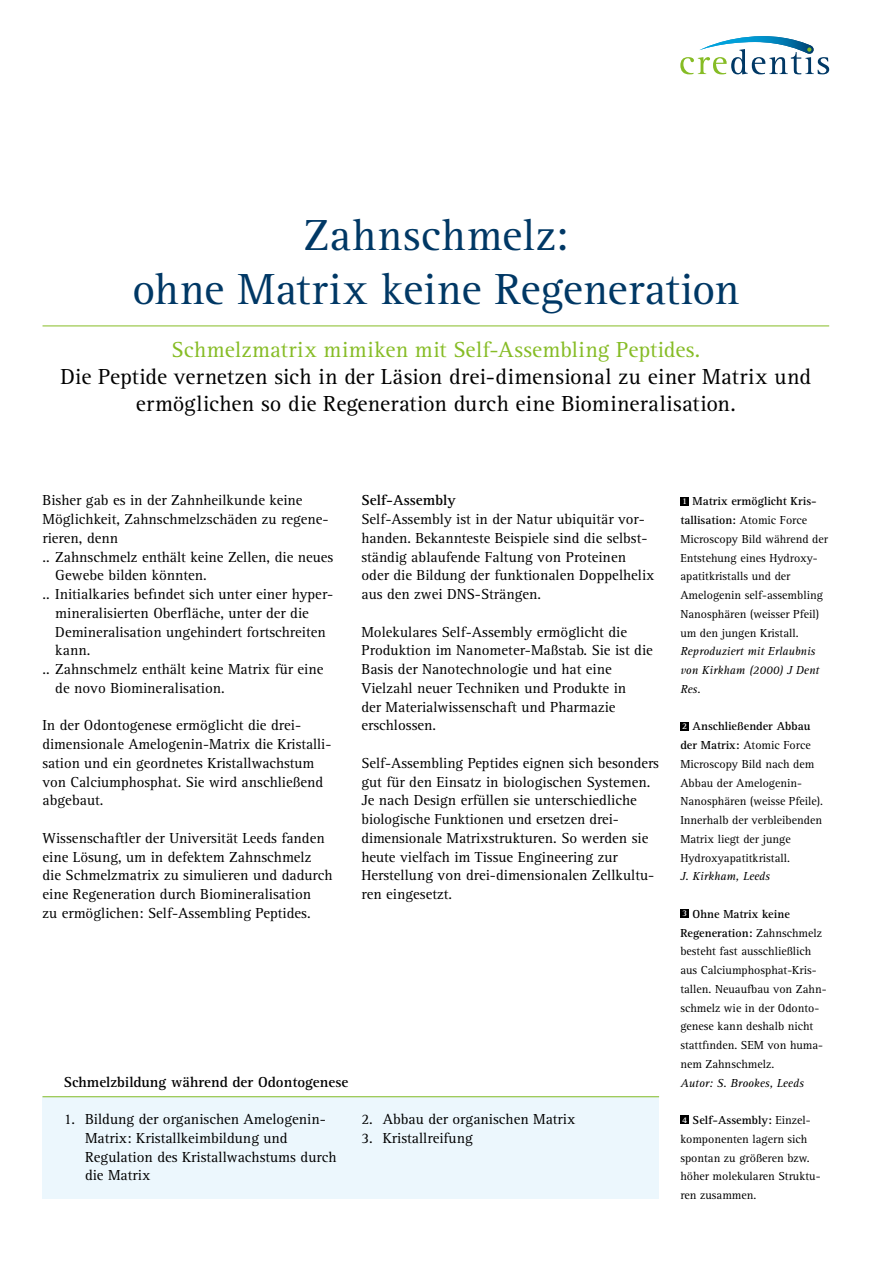
<style>
.page{position:relative;width:893px;height:1263px;background:#fff}
.page>*{position:absolute;margin:0;border:0;box-sizing:border-box;transform-origin:0 0}
.t1{font:45px/54px "Rotis Serif Std";letter-spacing:.01em;color:#003865;text-align:center}
.t2{font:22.5px/27px "Rotis Serif Std";letter-spacing:.01em;color:#000;text-align:center}
.t3{font:22.5px "Rotis Serif Std";letter-spacing:.015em;color:#86bc25}
.t4{font:15px/18.8px "Rotis Serif Std";color:#000}
.t5{font:700 15px "Rotis Serif Std";color:#000}
.t6{font:12px/18.8px "Rotis Serif Std";color:#000}
.t7{font:italic 12px/18.8px "Rotis Serif Std";color:#000}
.s1{font-weight:700;font-size:9px;color:#fff}
.s2{font-weight:700}
</style>
<div class="page">
<svg style="left:680px;top:36px;width:149px;height:38px"></svg>
<hr style="left:43px;top:326px;width:786px;height:1px;background:#86bc25">
<div style="left:680px;top:497px;width:9px;height:8px;background:#000"></div>
<div style="left:680px;top:722px;width:9px;height:8px;background:#000"></div>
<div style="left:680px;top:909px;width:9px;height:9px;background:#000"></div>
<div style="left:680px;top:1116px;width:9px;height:8px;background:#000"></div>
<div style="left:43px;top:1097px;width:616px;height:102px;background:#ecf7fd"></div>
<hr style="left:43px;top:1096px;width:616px;height:1px;background:#86bc25">
<h1 class="t1" style="left:132px;top:210px;width:609px">Zahnschmelz:<br>ohne Matrix keine Regeneration</h1>
<h2 class="t3" style="left:172px;top:336px;width:530px">Schmelzmatrix mimiken mit Self-Assembling Peptides.</h2>
<h2 class="t2" style="left:61px;top:363px;width:752px">Die Peptide vernetzen sich in der Läsion drei-dimensional zu einer Matrix und ermöglichen so die Regeneration durch eine Biomineralisation.</h2>
<p class="t4" style="left:43px;top:491px;width:262px">Bisher gab es in der Zahnheilkunde keine</p>
<p class="t4" style="left:43px;top:510px;width:288px">Möglichkeit, Zahnschmelzschäden zu regene-</p>
<p class="t4" style="left:43px;top:529px;width:77px">rieren, denn</p>
<p class="t4" style="left:43px;top:548px;width:292px">.. Zahnschmelz enthält keine Zellen, die neues</p>
<p class="t4" style="left:55px;top:566px;width:153px">Gewebe bilden könnten.</p>
<p class="t4" style="left:43px;top:585px;width:292px">.. Initialkaries befindet sich unter einer hyper-</p>
<p class="t4" style="left:55px;top:604px;width:255px">mineralisierten Oberfläche, unter der die</p>
<p class="t4" style="left:55px;top:623px;width:272px">Demineralisation ungehindert fortschreiten</p>
<p class="t4" style="left:55px;top:641px;width:37px">kann.</p>
<p class="t4" style="left:43px;top:660px;width:282px">.. Zahnschmelz enthält keine Matrix für eine</p>
<p class="t4" style="left:55px;top:679px;width:171px">de novo Biomineralisation.</p>
<p class="t4" style="left:43px;top:716px;width:290px">In der Odontogenese ermöglicht die drei&shy;dimensionale Amelogenin-Matrix die Kristalli&shy;sation und ein geordnetes Kristallwachstum von Calciumphosphat. Sie wird anschließend abgebaut.</p>
<p class="t4" style="left:43px;top:829px;width:292px">Wissenschaftler der Universität Leeds fanden eine Lösung, um in defektem Zahnschmelz die Schmelzmatrix zu simulieren und dadurch eine Regeneration durch Biomineralisation<br>zu ermöglichen: Self-Assembling Peptides.</p>
<p class="t5" style="left:361px;top:492px;width:96px">Self-Assembly</p>
<p class="t4" style="left:361px;top:510px;width:295px">Self-Assembly ist in der Natur ubiquitär vor&shy;handen. Bekannteste Beispiele sind die selbst&shy;ständig ablaufende Faltung von Proteinen oder die Bildung der funktionalen Doppelhelix aus den zwei DNS-Strängen.</p>
<p class="t4" style="left:361px;top:623px;width:293px">Molekulares Self-Assembly ermöglicht die Produktion im Nanometer-Maßstab. Sie ist die Basis der Nanotechnologie und hat eine Vielzahl neuer Techniken und Produkte in<br>der Materialwissenschaft und Pharmazie erschlossen.</p>
<p class="t4" style="left:361px;top:754px;width:299px">Self-Assembling Peptides eignen sich besonders gut für den Einsatz in biologischen Systemen.<br>Je nach Design erfüllen sie unterschiedliche biologische Funktionen und ersetzen drei&shy;dimensionale Matrixstrukturen. So werden sie heute vielfach im Tissue Engineering zur Herstellung von drei-dimensionalen Zellkultu&shy;ren eingesetzt.</p>
<p class="t5" style="left:64px;top:1073px;width:286px">Schmelzbildung während der Odontogenese</p>
<p class="t4" style="left:85px;top:1110px;width:253px;text-indent:-21px">1. Bildung der organischen Amelogenin-<br>Matrix: Kristallkeimbildung und<br>Regulation des Kristallwachstums durch die Matrix</p>
<p class="t4" style="left:361px;top:1110px;width:215px">2. Abbau der organischen Matrix</p>
<p class="t4" style="left:361px;top:1129px;width:113px">3. Kristallreifung</p>
<p class="t6" style="left:680px;top:492px;width:149px"><span class="s1">1</span> <span class="s2">Matrix ermöglicht Kris&shy;tallisation:</span> Atomic Force<br>Microscopy Bild während der<br>Entstehung eines Hydroxy&shy;apatitkristalls und der<br>Amelogenin self-assembling<br>Nanosphären (weisser Pfeil) um den jungen Kristall.</p>
<p class="t7" style="left:680px;top:642px;width:140px">Reproduziert mit Erlaubnis von Kirkham (2000) J Dent<br>Res.</p>
<p class="t6" style="left:680px;top:717px;width:144px"><span class="s1">2</span> <span class="s2">Anschließender Abbau der Matrix:</span> Atomic Force<br>Microscopy Bild nach dem<br>Abbau der Amelogenin-<br>Nanosphären (weisse Pfeile).<br>Innerhalb der verbleibenden<br>Matrix liegt der junge<br>Hydroxyapatitkristall.</p>
<p class="t7" style="left:680px;top:867px;width:91px">J. Kirkham, Leeds</p>
<p class="t6" style="left:680px;top:905px;width:148px"><span class="s1">3</span> <span class="s2">Ohne Matrix keine<br>Regeneration:</span> Zahnschmelz besteht fast ausschließlich aus Calciumphosphat-Kris&shy;tallen. Neuaufbau von Zahn&shy;schmelz wie in der Odonto&shy;genese kann deshalb nicht stattfinden. SEM von huma&shy;nem Zahnschmelz.</p>
<p class="t7" style="left:680px;top:1074px;width:125px">Autor: S. Brookes, Leeds</p>
<p class="t6" style="left:680px;top:1111px;width:142px"><span class="s1">4</span> <span class="s2">Self-Assembly:</span> Einzel&shy;komponenten lagern sich spontan zu größeren bzw. höher molekularen Struktu&shy;ren zusammen.</p>
</div>
